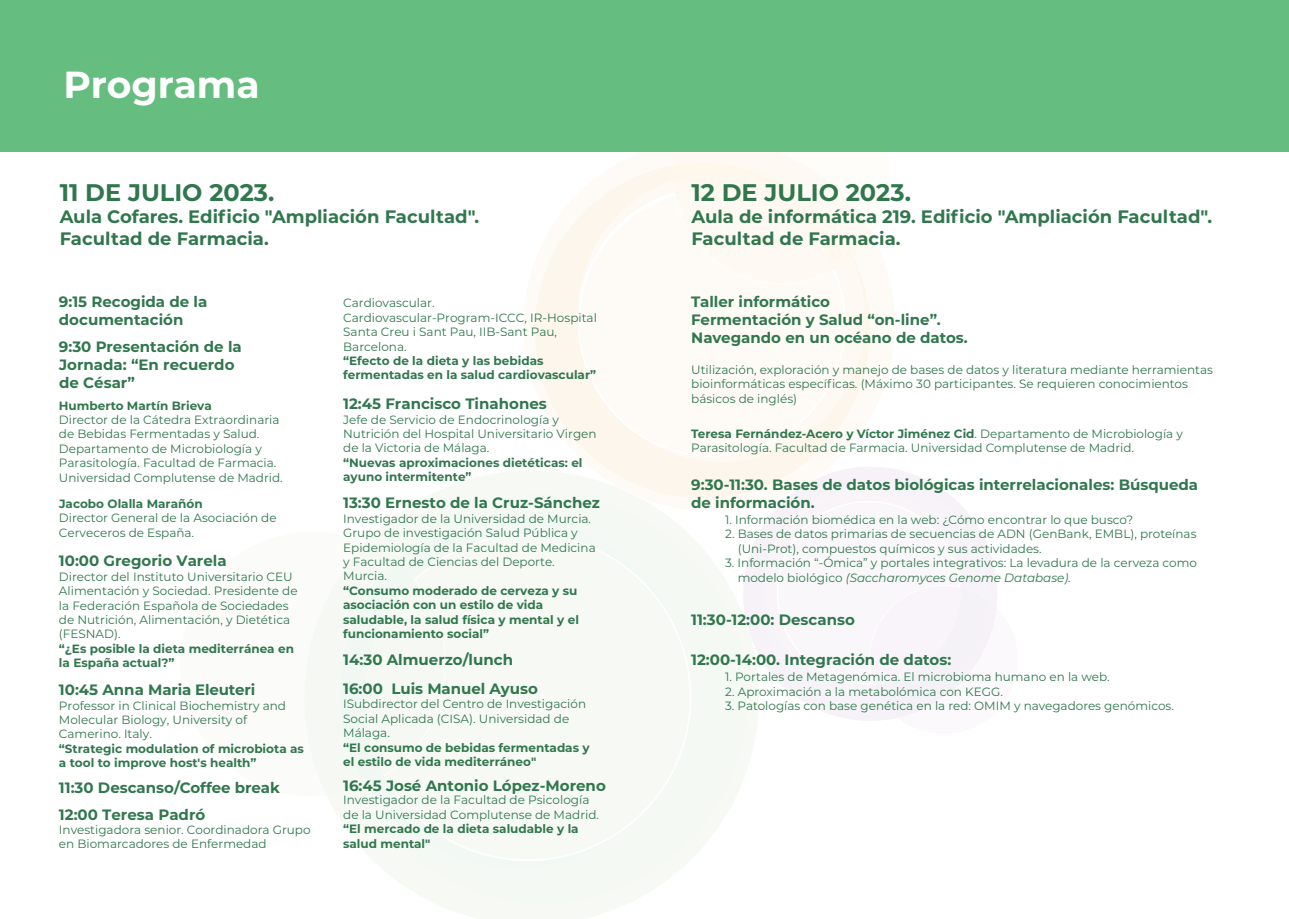
<style>
.page{position:relative;width:1289px;height:919px;background:#fff}
.page>*{position:absolute;margin:0;border:0;box-sizing:border-box;transform-origin:0 0}
.t1{font:700 37.65px "Montserrat";color:#fff}
.t2{font:700 24px "Montserrat";color:#31774e}
.t3{font:700 18px/21.6px "Montserrat";color:#31774e}
.t4{font:700 15px/18px "Montserrat";color:#31774e}
.t5{font:12px/14.4px "Montserrat";color:#31774e}
.t6{font:700 12px/14.4px "Montserrat";color:#31774e}
.s1{font-weight:700}
.s2{font-style:italic}
</style>
<div class="page">
<svg style="left:327px;top:473px;width:298px;height:445px"></svg>
<svg style="left:358px;top:488px;width:397px;height:416px;fill:#f7faf4"></svg>
<svg style="left:365px;top:514px;width:330px;height:355px;fill:#f5f9f4"></svg>
<div style="left:382px;top:531px;width:315px;height:330px;background:#f7faf4"></div>
<div style="left:304px;top:543px;width:143px;height:252px;background:#f6f9f3"></div>
<svg style="left:500px;top:151px;width:415px;height:368px"></svg>
<svg style="left:513px;top:165px;width:374px;height:340px"></svg>
<svg style="left:570px;top:180px;width:309px;height:291px"></svg>
<svg style="left:562px;top:193px;width:295px;height:270px"></svg>
<div style="left:673px;top:151px;width:224px;height:136px;background:#fefaf3"></div>
<svg style="left:725px;top:448px;width:190px;height:276px"></svg>
<svg style="left:744px;top:465px;width:171px;height:248px"></svg>
<svg style="left:751px;top:475px;width:246px;height:260px"></svg>
<div style="left:0;top:0;width:1288px;height:151px;background:#65be7f"></div>
<h1 class="t1" style="left:64px;top:58px;width:198px">Programa</h1>
<h2 class="t2" style="left:60px;top:175px;width:216px">11 DE JULIO 2023.</h2>
<h3 class="t3" style="left:60px;top:205px;width:421px">Aula Cofares. Edificio "Ampliación Facultad".<br>Facultad de Farmacia.</h3>
<p class="t4" style="left:59px;top:292px;width:150px">9:15 Recogida de la documentación</p>
<p class="t4" style="left:59px;top:337px;width:184px">9:30 Presentación de la<br>Jornada: “En recuerdo de César”</p>
<p class="t6" style="left:59px;top:397px;width:154px">Humberto Martín Brieva</p>
<p class="t5" style="left:59px;top:412px;width:225px">Director de la Cátedra Extraordinaria de Bebidas Fermentadas y Salud.<br>Departamento de Microbiología y Parasitología. Facultad de Farmacia.<br>Universidad Complutense de Madrid.</p>
<p class="t6" style="left:59px;top:496px;width:145px">Jacobo Olalla Marañón</p>
<p class="t5" style="left:59px;top:510px;width:219px">Director General de la Asociación de<br>Cerveceros de España.</p>
<p class="t4" style="left:59px;top:550px;width:169px">10:00 Gregorio Varela</p>
<p class="t5" style="left:59px;top:569px;width:240px">Director del Instituto Universitario CEU Alimentación y Sociedad. Presidente de la Federación Española de Sociedades de Nutrición, Alimentación, y Dietética (FESNAD).</p>
<p class="t6" style="left:59px;top:640px;width:236px">“¿Es posible la dieta mediterránea en la España actual?”</p>
<p class="t5" style="left:59px;top:697px;width:229px">Professor in Clinical Biochemistry and<br>Molecular Biology, University of<br>Camerino. Italy.</p>
<p class="t6" style="left:59px;top:740px;width:246px">“Strategic modulation of microbiota as a tool to improve host's health”</p>
<p class="t4" style="left:59px;top:679px;width:198px">10:45 Anna Maria Eleuteri</p>
<p class="t4" style="left:59px;top:778px;width:223px">11:30 Descanso/Coffee break</p>
<p class="t4" style="left:59px;top:804px;width:148px">12:00 Teresa Padró</p>
<p class="t5" style="left:59px;top:822px;width:253px">Investigadora senior. Coordinadora Grupo en Biomarcadores de Enfermedad</p>
<p class="t5" style="left:343px;top:295px;width:255px">Cardiovascular.<br>Cardiovascular-Program-ICCC, IR-Hospital<br>Santa Creu i Sant Pau, IIB-Sant Pau,<br>Barcelona.</p>
<p class="t6" style="left:343px;top:353px;width:254px">“Efecto de la dieta y las bebidas fermentadas en la salud cardiovascular”</p>
<p class="t4" style="left:343px;top:394px;width:205px">12:45 Francisco Tinahones</p>
<p class="t5" style="left:343px;top:411px;width:255px">Jefe de Servicio de Endocrinología y<br>Nutrición del Hospital Universitario Virgen de la Victoria de Málaga.</p>
<p class="t6" style="left:343px;top:454px;width:241px">“Nuevas aproximaciones dietéticas: el ayuno intermitente”</p>
<p class="t5" style="left:343px;top:511px;width:254px">Investigador de la Universidad de Murcia.<br>Grupo de investigación Salud Pública y Epidemiología de la Facultad de Medicina y Facultad de Ciencias del Deporte.<br>Murcia.</p>
<p class="t6" style="left:343px;top:582px;width:237px">“Consumo moderado de cerveza y su asociación con un estilo de vida saludable, la salud física y mental y el funcionamiento social”</p>
<p class="t4" style="left:343px;top:492px;width:258px">13:30 Ernesto de la Cruz-Sánchez</p>
<p class="t4" style="left:343px;top:644px;width:196px;line-height:29.1px">14:30 Almuerzo/lunch<br>16:00 Luis Manuel Ayuso</p>
<p class="t5" style="left:343px;top:696px;width:244px">ISubdirector del Centro de Investigación<br>Social Aplicada (CISA). Universidad de<br>Málaga.</p>
<p class="t6" style="left:343px;top:739px;width:248px">“El consumo de bebidas fermentadas y el estilo de vida mediterráneo"</p>
<p class="t5" style="left:343px;top:792px;width:257px">Investigador de la Facultad de Psicología de la Universidad Complutense de Madrid.</p>
<p class="t6" style="left:343px;top:821px;width:237px">“El mercado de la dieta saludable y la salud mental"</p>
<p class="t4" style="left:343px;top:775px;width:264px">16:45 José Antonio López-Moreno</p>
<h2 class="t2" style="left:691px;top:175px;width:221px">12 DE JULIO 2023.</h2>
<h3 class="t3" style="left:691px;top:205px;width:522px">Aula de informática 219. Edificio "Ampliación Facultad".<br>Facultad de Farmacia.</h3>
<p class="t4" style="left:691px;top:292px;width:278px">Taller informático<br>Fermentación y Salud “on-line”.<br>Navegando en un océano de datos.</p>
<p class="t5" style="left:691px;top:362px;width:523px">Utilización, exploración y manejo de bases de datos y literatura mediante herramientas bioinformáticas específicas. (Máximo 30 participantes. Se requieren conocimientos básicos de inglés)</p>
<p class="t5" style="left:691px;top:426px;width:493px"><span class="s1">Teresa Fernández-Acero y Víctor Jiménez Cid</span>. Departamento de Microbiología y<br>Parasitología. Facultad de Farmacia. Universidad Complutense de Madrid.</p>
<p class="t4" style="left:691px;top:474px;width:508px">9:30-11:30. Bases de datos biológicas interrelacionales: Búsqueda de información.</p>
<p class="t5" style="left:725px;top:512px;width:410px">1. Información biomédica en la web: ¿Cómo encontrar lo que busco?</p>
<p class="t5" style="left:737px;top:526px;width:460px;text-indent:-13px">2. Bases de datos primarias de secuencias de ADN (GenBank, EMBL), proteínas (Uni-Prot), compuestos químicos y sus actividades.</p>
<p class="t5" style="left:737px;top:555px;width:461px;text-indent:-13px">3. Información “-Ómica” y portales integrativos: La levadura de la cerveza como modelo biológico <span class="s2">(Saccharomyces Genome Database).</span></p>
<p class="t4" style="left:691px;top:609px;width:165px">11:30-12:00: Descanso</p>
<p class="t4" style="left:691px;top:650px;width:261px">12:00-14:00. Integración de datos:</p>
<p class="t5" style="left:725px;top:669px;width:386px">1. Portales de Metagenómica. El microbioma humano en la web.</p>
<p class="t5" style="left:725px;top:684px;width:279px">2. Aproximación a la metabolómica con KEGG.</p>
<p class="t5" style="left:725px;top:698px;width:450px">3. Patologías con base genética en la red: OMIM y navegadores genómicos.</p>
</div>
